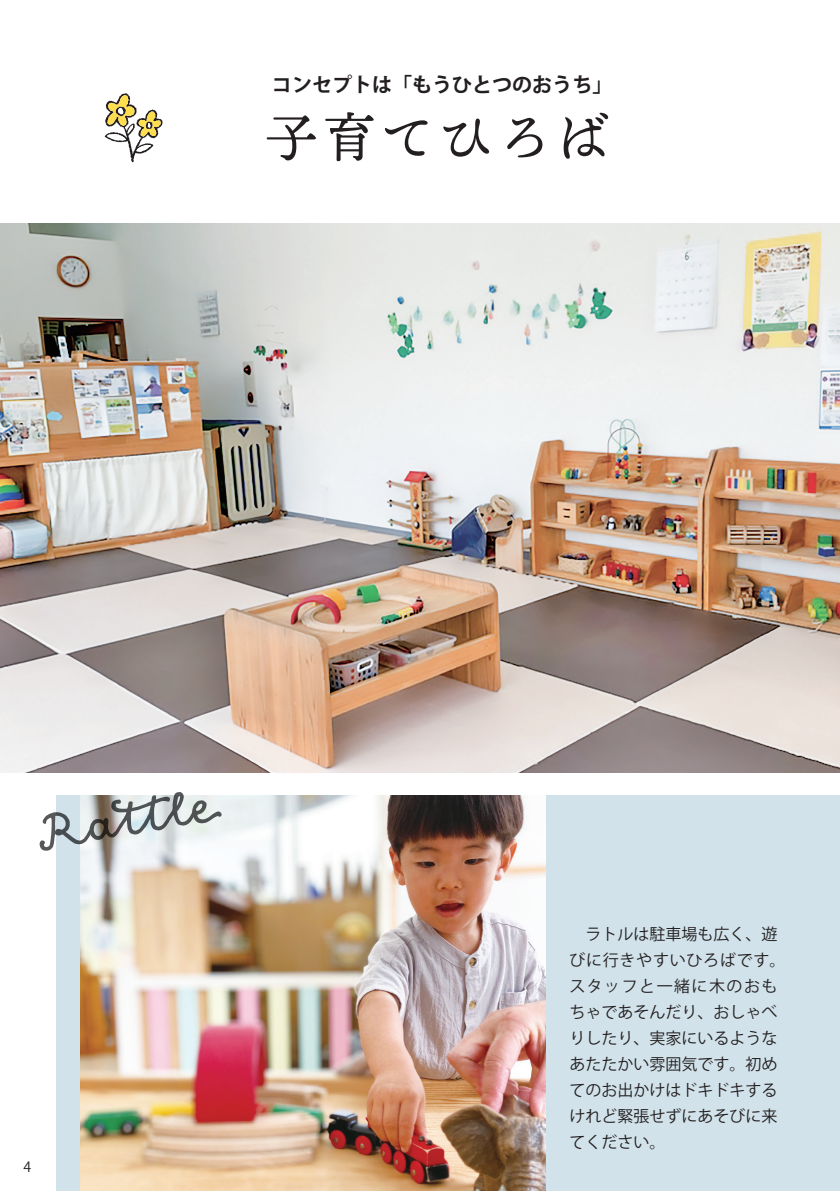
<style>
.page{position:relative;width:840px;height:1191px;background:#fff}
.page>*{position:absolute;margin:0;border:0;box-sizing:border-box;transform-origin:0 0}
.t1{font:58px "Goodlife Script";color:#57585a}
.t2{font:54px "Ten Mincho";letter-spacing:.08em;color:#231f20}
.t3{font:700 20px "Koz Go Pro";color:#231f20}
.t4{font:16px/26px "Koz Go Pro";color:#231f20}
.t5{font:14px "Koz Go Pro";color:#231f20}
</style>
<div class="page">
<div style="left:57px;top:795px;width:782px;height:396px;background:#d1e2ea"></div>
<img style="left:0;top:223px;width:839px;height:549px">
<img style="left:81px;top:795px;width:464px;height:396px">
<svg style="left:105px;top:93px;width:57px;height:69px"></svg>
<p class="t3" style="left:272px;top:72px;width:342px">コンセプトは「もうひとつのおうち」</p>
<h2 class="t2" style="left:264px;top:107px;width:347px">子育てひろば</h2>
<h1 class="t1" style="left:32px;top:804px;width:187px;rotate:-10deg">Ratt le</h1>
<p class="t5" style="left:23px;top:1157px;width:9px">4</p>
<p class="t4" style="left:569px;top:921px;width:217px">　ラトルは駐車場も広く、遊びに行きやすいひろばです。スタッフと一緒に木のおもちゃであそんだり、おしゃべりしたり、実家にいるようなあたたかい雰囲気です。初めてのお出かけはドキドキするけれど緊張せずにあそびに来てください。</p>
</div>
